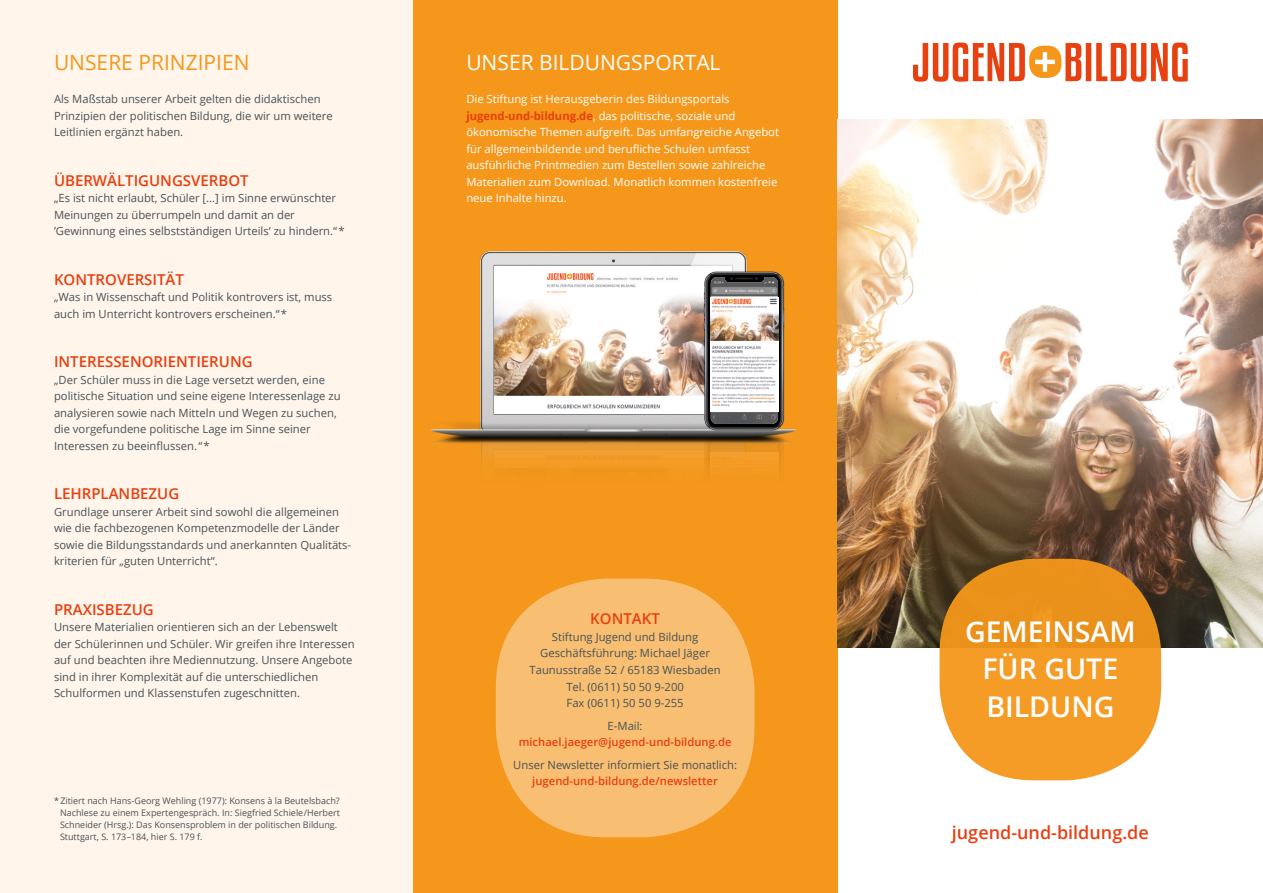
<style>
.page{position:relative;width:1263px;height:893px;background:#fff}
.page>*{position:absolute;margin:0;border:0;box-sizing:border-box;transform-origin:0 0}
.t1{font:600 28.5px/37.5px "Open Sans";color:#fff;text-align:center}
.t2{font:21px "Open Sans";color:#fff}
.t3{font:21px "Open Sans";color:#f4971b}
.t4{font:600 18px "Open Sans";color:#e74011}
.t5{font:600 15px "Open Sans";color:#e74011}
.t6{font:600 15px "Open Sans";color:#e74011}
.t7{font:11.25px/16.5px "Open Sans";color:#485156}
.t8{font:11.25px/16.5px "Open Sans";color:#fff}
.t9{font:600 11.25px "Open Sans";color:#e74011}
.t10{font:600 11.25px "Open Sans";color:#e74011}
.t11{font:9px/12px "Open Sans";color:#485156}
.s1{font-weight:700;color:#e74011}
</style>
<div class="page">
<div style="left:412px;top:0;width:426px;height:893px;background:#f4971b"></div>
<div style="left:0;top:0;width:412px;height:893px;background:#fff5eb"></div>
<div style="left:1029px;top:46px;width:32px;height:32px;background:#f4971b;border-radius:13px"></div>
<svg style="left:1065px;top:43px;width:123px;height:39px"></svg>
<svg style="left:1035px;top:52px;width:20px;height:20px"></svg>
<svg style="left:913px;top:43px;width:112px;height:39px"></svg>
<img style="left:838px;top:119px;width:425px;height:529px">
<div style="left:939px;top:559px;width:222px;height:221px;background:#f49c26;border-radius:94px"></div>
<div style="left:496px;top:579px;width:258px;height:258px;background:#f8bf73;border-radius:110px"></div>
<img style="left:543px;top:578px;width:152px;height:19px">
<img style="left:695px;top:588px;width:29px;height:21px">
<img style="left:432px;top:252px;width:363px;height:215px">
<img style="left:495px;top:266px;width:200px;height:148px">
<img style="left:695px;top:255px;width:97px;height:203px">
<img style="left:711px;top:278px;width:67px;height:146px">
<img style="left:712px;top:277px;width:65px;height:3px">
<img style="left:711px;top:297px;width:67px;height:114px">
<h2 class="t3" style="left:54px;top:48px;width:197px">UNSERE PRINZIPIEN</h2>
<p class="t7" style="left:54px;top:90px;width:280px">Als Maßstab unserer Arbeit gelten die didaktischen<br>Prinzipien der politischen Bildung, die wir um weitere<br>Leitlinien ergänzt haben.</p>
<h3 class="t5" style="left:54px;top:170px;width:196px">ÜBERWÄLTIGUNGSVERBOT</h3>
<p class="t7" style="left:54px;top:189px;width:292px">„Es ist nicht erlaubt, Schüler [...] im Sinne erwünschter<br>Meinungen zu überrumpeln und damit an der ’Gewinnung eines selbstständigen Urteils‘ zu hindern.“ *</p>
<h3 class="t5" style="left:54px;top:269px;width:132px">KONTROVERSITÄT</h3>
<p class="t7" style="left:54px;top:288px;width:280px">„Was in Wissenschaft und Politik kontrovers ist, muss auch im Unterricht kontrovers erscheinen.“*</p>
<h3 class="t6" style="left:54px;top:351px;width:200px">INTERESSENORIENTIERUNG</h3>
<p class="t7" style="left:54px;top:371px;width:288px">„Der Schüler muss in die Lage versetzt werden, eine politische Situation und seine eigene Interessenlage zu analysieren sowie nach Mitteln und Wegen zu suchen, die vorgefundene politische Lage im Sinne seiner Interessen zu beeinflussen. “*</p>
<h3 class="t5" style="left:54px;top:483px;width:127px">LEHRPLANBEZUG</h3>
<p class="t7" style="left:54px;top:503px;width:299px">Grundlage unserer Arbeit sind sowohl die allgemeinen wie die fachbezogenen Kompetenzmodelle der Länder sowie die Bildungsstandards und anerkannten Qualitäts&shy;kriterien für „guten Unterricht“.</p>
<h3 class="t5" style="left:54px;top:599px;width:101px">PRAXISBEZUG</h3>
<p class="t7" style="left:54px;top:618px;width:302px">Unsere Materialien orientieren sich an der Lebenswelt der Schülerinnen und Schüler. Wir greifen ihre Interessen auf und beachten ihre Mediennutzung. Unsere Angebote sind in ihrer Komplexität auf die unterschiedlichen Schulformen und Klassenstufen zugeschnitten.</p>
<p class="t11" style="left:60px;top:794px;width:281px;text-indent:-6px">* Zitiert nach Hans-Georg Wehling (1977): Konsens à la Beutelsbach?<br>Nachlese zu einem Expertengespräch. In: Siegfried Schiele/Herbert Schneider (Hrsg.): Das Konsensproblem in der politischen Bildung.<br>Stuttgart, S. 173–184, hier S. 179 f.</p>
<h2 class="t2" style="left:466px;top:48px;width:256px">UNSER BILDUNGSPORTAL</h2>
<p class="t8" style="left:466px;top:90px;width:314px">Die Stiftung ist Herausgeberin des Bildungsportals <span class="s1">jugend-und-bildung.de</span>, das politische, soziale und ökonomische Themen aufgreift. Das umfangreiche Angebot für allgemeinbildende und berufliche Schulen umfasst ausführliche Printmedien zum Bestellen sowie zahlreiche Materialien zum Download. Monatlich kommen kostenfreie neue Inhalte hinzu.</p>
<h3 class="t6" style="left:590px;top:609px;width:71px">KONTAKT</h3>
<p class="t7" style="left:529px;top:628px;width:193px;text-align:center">Stiftung Jugend und Bildung<br>Geschäftsführung: Michael Jäger<br>Taunusstraße 52 / 65183 Wiesbaden<br>Tel. (0611) 50 50 9-200<br>Fax (0611) 50 50 9-255</p>
<p class="t7" style="left:608px;top:717px;width:36px">E-Mail:</p>
<p class="t9" style="left:519px;top:734px;width:214px">michael.jaeger@jugend-und-bildung.de</p>
<p class="t7" style="left:513px;top:756px;width:225px">Unser Newsletter informiert Sie monatlich:</p>
<p class="t10" style="left:532px;top:773px;width:187px">jugend-und-bildung.de/newsletter</p>
<h1 class="t1" style="left:965px;top:612px;width:172px">GEMEINSAM<br>FÜR GUTE<br>BILDUNG</h1>
<h3 class="t4" style="left:952px;top:820px;width:199px">jugend-und-bildung.de</h3>
</div>
